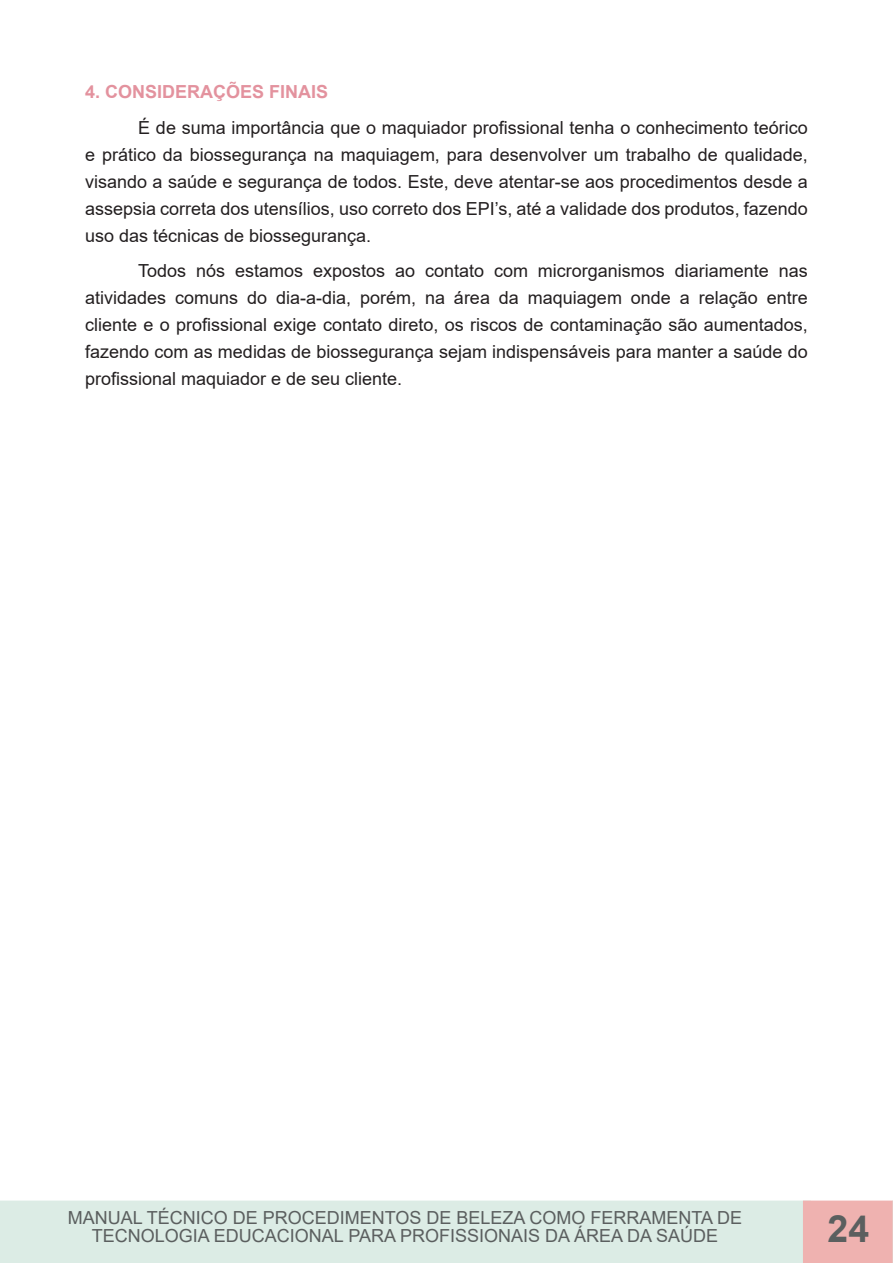
<style>
.page{position:relative;width:893px;height:1263px;background:#fff}
.page>*{position:absolute;margin:0;border:0;box-sizing:border-box;transform-origin:0 0}
.t1{font:700 37.5px "Arial";color:#5b5f5f}
.t2{font:18px/27px "Arial";color:#231f20;text-align:justify}
.t3{font:18px/18px "Arial";color:#5b5f5f;text-align:center}
.t4{font:700 18px "Arial";color:#e3929e}
</style>
<div class="page">
<div style="left:0;top:1201px;width:810px;height:62px;background:#dcece5"></div>
<div style="left:0;top:1200px;width:811px;height:63px;border:2px solid #dcece5"></div>
<div style="left:803px;top:1200px;width:90px;height:63px;background:#efb2b0;border:2px solid #efb2b0"></div>
<svg style="left:892px;top:1200px;width:1px;height:63px"></svg>
<p class="t4" style="left:85px;top:79px;width:245px">4. CONSIDERAÇÕES FINAIS</p>
<p class="t2" style="left:85px;top:114px;width:724px;text-indent:53px">É de suma importância que o maquiador profissional tenha o conhecimento teórico e prático da biossegurança na maquiagem, para desenvolver um trabalho de qualidade, visando a saúde e segurança de todos. Este, deve atentar-se aos procedimentos desde a assepsia correta dos utensílios, uso correto dos EPI’s, até a validade dos produtos, fazendo uso das técnicas de biossegurança.</p>
<p class="t2" style="left:85px;top:257px;width:724px;text-indent:53px">Todos nós estamos expostos ao contato com microrganismos diariamente nas atividades comuns do dia-a-dia, porém, na área da maquiagem onde a relação entre cliente e o profissional exige contato direto, os riscos de contaminação são aumentados, fazendo com as medidas de biossegurança sejam indispensáveis para manter a saúde do profissional maquiador e de seu cliente.</p>
<p class="t3" style="left:68px;top:1209px;width:676px">MANUAL TÉCNICO DE PROCEDIMENTOS DE BELEZA COMO FERRAMENTA DE<br>TECNOLOGIA EDUCACIONAL PARA PROFISSIONAIS DA ÁREA DA SAÚDE</p>
<h1 class="t1" style="left:827px;top:1202px;width:43px">24</h1>
</div>
